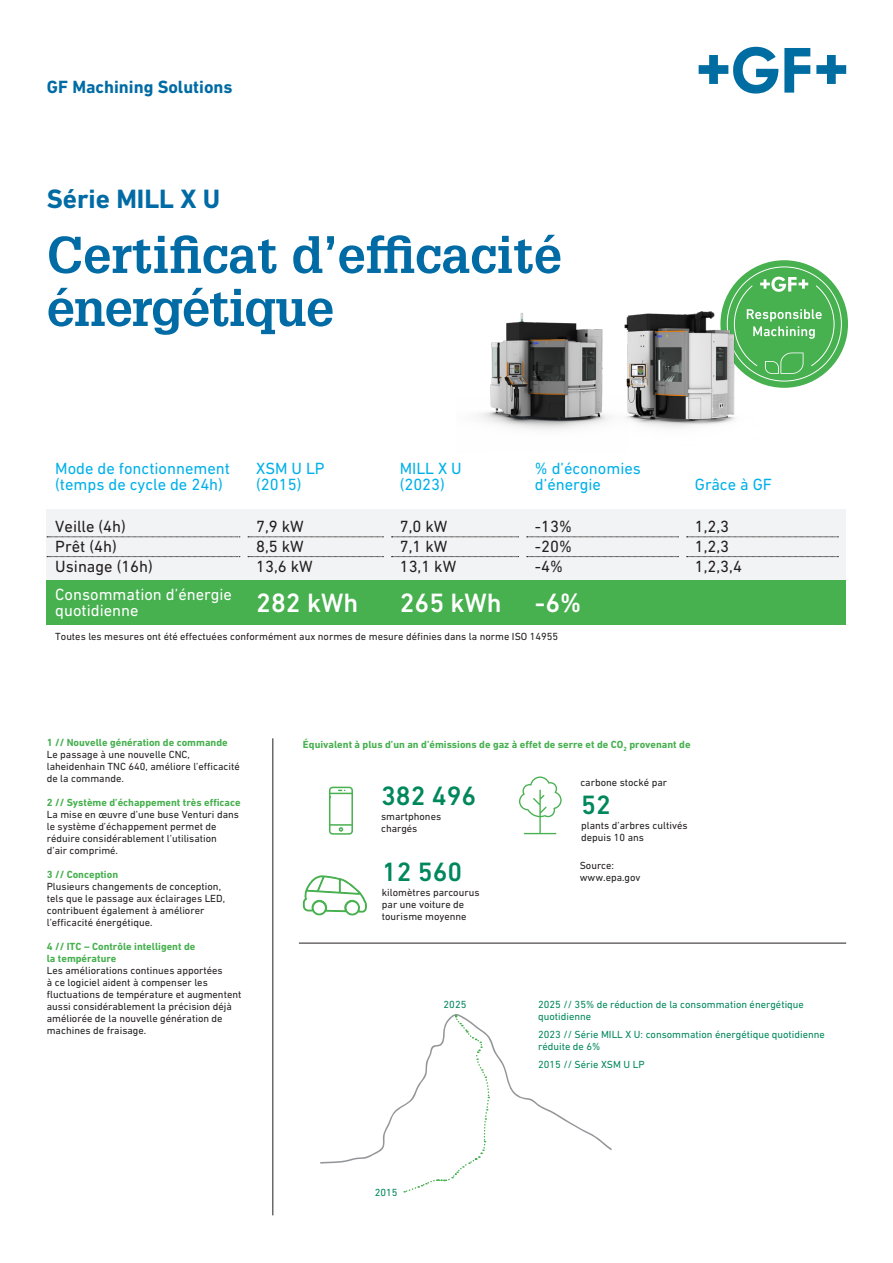
<style>
.page{position:relative;width:893px;height:1263px;background:#fff}
.page>*{position:absolute;margin:0;border:0;box-sizing:border-box;transform-origin:0 0}
.Headline_60pt__black_or_white{font:700 50.55px/52.9px "Glypha LT Pro";color:#006ba4}
.Copy_text_9pt__black__color_or_white{font:500 27px "DIN Next W1 G";color:#fff}
.Copy_text_9pt__black__color_or_white-2{font:500 27px "DIN Next W1 G";color:#00875c}
.Division_name_12pt__GF_blue_or_white{font:700 27px "DIN Next W1 G";color:#006ba4}
.Division_name_12pt__GF_blue_or_white-2{font:700 18px "DIN Next W1 G";color:#006ba4}
.Copy_text_9pt__black__color_or_white-3{font:16.5px/16.5px "DIN Next W1 G";color:#00b0e9}
.Copy_text_9pt__black__color_or_white-4{font:16.5px "DIN Next W1 G";color:#231f20}
.Copy_text_9pt__black__color_or_white-5{font:16.5px/16.5px "DIN Next W1 G";color:#fff}
.Copy_text_9pt__black__color_or_white-6{font:10.5px/12px "DIN Next W1 G";color:#231f20}
.Copy_text_9pt__black__color_or_white-7{font:700 10.5px/12px "DIN Next W1 G";color:#47b04f}
.Copy_text_9pt__black__color_or_white-8{font:10.5px/12px "DIN Next W1 G";color:#00875c}
</style>
<div class="page">
<img style="left:480px;top:313px;width:115px;height:117px">
<svg style="left:720px;top:260px;width:128px;height:128px;background:#59b760"></svg>
<svg style="left:734px;top:277px;width:101px;height:97px;background:#61bb68"></svg>
<hr style="left:299px;top:943px;width:547px;height:1px;background:#231f20">
<svg style="left:699px;top:47px;width:79px;height:47px"></svg>
<svg style="left:784px;top:48px;width:26px;height:45px"></svg>
<svg style="left:816px;top:55px;width:30px;height:29px"></svg>
<hr style="left:273px;top:738px;width:1px;height:477px;background:#231f20">
<svg style="left:320px;top:1014px;width:292px;height:179px"></svg>
<img style="left:595px;top:301px;width:173px;height:127px">
<div style="left:47px;top:509px;width:799px;height:71px;background:#f2f3f4"></div>
<svg style="left:47px;top:537px;width:193px;height:1px"></svg>
<svg style="left:47px;top:556px;width:193px;height:1px"></svg>
<svg style="left:248px;top:537px;width:135px;height:1px"></svg>
<svg style="left:248px;top:556px;width:135px;height:1px"></svg>
<svg style="left:391px;top:537px;width:128px;height:1px"></svg>
<svg style="left:391px;top:556px;width:128px;height:1px"></svg>
<svg style="left:527px;top:537px;width:152px;height:1px"></svg>
<svg style="left:527px;top:556px;width:152px;height:1px"></svg>
<svg style="left:687px;top:537px;width:151px;height:1px"></svg>
<svg style="left:687px;top:556px;width:151px;height:1px"></svg>
<div style="left:47px;top:580px;width:799px;height:44px;background:#47b04f"></div>
<svg style="left:519px;top:776px;width:43px;height:58px"></svg>
<svg style="left:328px;top:786px;width:25px;height:49px"></svg>
<svg style="left:303px;top:875px;width:64px;height:41px"></svg>
<p class="Division_name_12pt__GF_blue_or_white-2" style="left:47px;top:76px;width:187px">GF Machining Solutions</p>
<p class="Division_name_12pt__GF_blue_or_white" style="left:47px;top:183px;width:175px">Série MILL X U</p>
<p class="Headline_60pt__black_or_white" style="left:47px;top:227px;width:517px">Certificat d’efficacité énergétique</p>
<p class="Copy_text_9pt__black__color_or_white-3" style="left:55px;top:460px;width:176px">Mode de fonctionnement</p>
<p class="Copy_text_9pt__black__color_or_white-3" style="left:55px;top:476px;width:169px">(temps de cycle de 24h)</p>
<p class="Copy_text_9pt__black__color_or_white-4" style="left:55px;top:517px;width:72px">Veille (4h)</p>
<p class="Copy_text_9pt__black__color_or_white-4" style="left:55px;top:537px;width:63px">Prêt (4h)</p>
<p class="Copy_text_9pt__black__color_or_white-4" style="left:55px;top:557px;width:99px">Usinage (16h)</p>
<p class="Copy_text_9pt__black__color_or_white-3" style="left:256px;top:460px;width:70px">XSM U LP</p>
<p class="Copy_text_9pt__black__color_or_white-3" style="left:256px;top:476px;width:47px">(2015)</p>
<p class="Copy_text_9pt__black__color_or_white-4" style="left:256px;top:517px;width:49px">7,9 kW</p>
<p class="Copy_text_9pt__black__color_or_white-4" style="left:256px;top:537px;width:49px">8,5 kW</p>
<p class="Copy_text_9pt__black__color_or_white-4" style="left:256px;top:557px;width:58px">13,6 kW</p>
<p class="Copy_text_9pt__black__color_or_white-3" style="left:400px;top:460px;width:64px">MILL X U</p>
<p class="Copy_text_9pt__black__color_or_white-3" style="left:400px;top:476px;width:47px">(2023)</p>
<p class="Copy_text_9pt__black__color_or_white-4" style="left:400px;top:517px;width:49px">7,0 kW</p>
<p class="Copy_text_9pt__black__color_or_white-4" style="left:400px;top:537px;width:49px">7,1 kW</p>
<p class="Copy_text_9pt__black__color_or_white-4" style="left:400px;top:557px;width:58px">13,1 kW</p>
<p class="Copy_text_9pt__black__color_or_white-3" style="left:535px;top:460px;width:108px">% d’économies d’énergie</p>
<p class="Copy_text_9pt__black__color_or_white-4" style="left:535px;top:517px;width:38px">-13%</p>
<p class="Copy_text_9pt__black__color_or_white-4" style="left:535px;top:537px;width:38px">-20%</p>
<p class="Copy_text_9pt__black__color_or_white-4" style="left:535px;top:557px;width:30px">-4%</p>
<p class="Copy_text_9pt__black__color_or_white-5" style="left:55px;top:586px;width:178px">Consommation d’énergie quotidienne</p>
<p class="Copy_text_9pt__black__color_or_white" style="left:256px;top:587px;width:104px">282 kWh</p>
<p class="Copy_text_9pt__black__color_or_white" style="left:400px;top:587px;width:104px">265 kWh</p>
<p class="Copy_text_9pt__black__color_or_white" style="left:535px;top:587px;width:48px">-6%</p>
<p class="Copy_text_9pt__black__color_or_white-6" style="left:55px;top:630px;width:505px">Toutes les mesures ont été effectuées conformément aux normes de mesure définies dans la norme ISO 14955</p>
<p class="Copy_text_9pt__black__color_or_white-3" style="left:695px;top:476px;width:79px">Grâce à GF</p>
<p class="Copy_text_9pt__black__color_or_white-4" style="left:695px;top:517px;width:36px">1,2,3</p>
<p class="Copy_text_9pt__black__color_or_white-4" style="left:695px;top:537px;width:36px">1,2,3</p>
<p class="Copy_text_9pt__black__color_or_white-4" style="left:695px;top:557px;width:49px">1,2,3,4</p>
<p class="Copy_text_9pt__black__color_or_white-7" style="left:47px;top:737px;width:182px">1 // Nouvelle génération de commande</p>
<p class="Copy_text_9pt__black__color_or_white-6" style="left:47px;top:748px;width:195px">Le passage à une nouvelle CNC, laheidenhain TNC 640, améliore l’efficacité de la commande.</p>
<p class="Copy_text_9pt__black__color_or_white-7" style="left:47px;top:797px;width:195px">2 // Système d’échappement très efficace</p>
<p class="Copy_text_9pt__black__color_or_white-6" style="left:47px;top:808px;width:194px">La mise en œuvre d’une buse Venturi dans le système d’échappement permet de réduire considérablement l’utilisation d’air comprimé.</p>
<p class="Copy_text_9pt__black__color_or_white-7" style="left:47px;top:869px;width:73px">3 // Conception</p>
<p class="Copy_text_9pt__black__color_or_white-6" style="left:47px;top:880px;width:180px">Plusieurs changements de conception, tels que le passage aux éclairages LED, contribuent également à améliorer l’efficacité énergétique.</p>
<p class="Copy_text_9pt__black__color_or_white-7" style="left:47px;top:941px;width:150px">4 // ITC – Contrôle intelligent de la température</p>
<p class="Copy_text_9pt__black__color_or_white-6" style="left:47px;top:964px;width:196px">Les améliorations continues apportées<br>à ce logiciel aident à compenser les fluctuations de température et augmentent aussi considérablement la précision déjà améliorée de la nouvelle génération de machines de fraisage.</p>
<p class="Copy_text_9pt__black__color_or_white-7" style="left:303px;top:738px;width:389px">Équivalent à plus d’un an d’émissions de gaz à effet de serre et de CO<sub>2</sub> provenant de</p>
<p class="Copy_text_9pt__black__color_or_white-2" style="left:381px;top:780px;width:97px">382 496</p>
<p class="Copy_text_9pt__black__color_or_white-6" style="left:381px;top:810px;width:62px">smartphones chargés</p>
<p class="Copy_text_9pt__black__color_or_white-2" style="left:382px;top:856px;width:82px">12 560</p>
<p class="Copy_text_9pt__black__color_or_white-6" style="left:382px;top:886px;width:99px">kilomètres parcourus par une voiture de tourisme moyenne</p>
<p class="Copy_text_9pt__black__color_or_white-8" style="left:444px;top:998px;width:24px">2025</p>
<p class="Copy_text_9pt__black__color_or_white-8" style="left:375px;top:1186px;width:24px">2015</p>
<p class="Copy_text_9pt__black__color_or_white-6" style="left:580px;top:776px;width:88px">carbone stocké par</p>
<p class="Copy_text_9pt__black__color_or_white-6" style="left:581px;top:819px;width:108px">plants d’arbres cultivés depuis 10 ans</p>
<p class="Copy_text_9pt__black__color_or_white-2" style="left:581px;top:789px;width:31px">52</p>
<p class="Copy_text_9pt__black__color_or_white-6" style="left:580px;top:859px;width:36px">Source:</p>
<p class="Copy_text_9pt__black__color_or_white-6" style="left:580px;top:871px;width:62px">www.epa.gov</p>
<p class="Copy_text_9pt__black__color_or_white-8" style="left:538px;top:998px;width:267px">2025 // 35% de réduction de la consommation énergétique quotidienne</p>
<p class="Copy_text_9pt__black__color_or_white-8" style="left:538px;top:1028px;width:288px">2023 // Série MILL X U: consommation énergétique quotidienne réduite de 6%</p>
<p class="Copy_text_9pt__black__color_or_white-8" style="left:538px;top:1058px;width:108px">2015 // Série XSM U LP</p>
</div>
